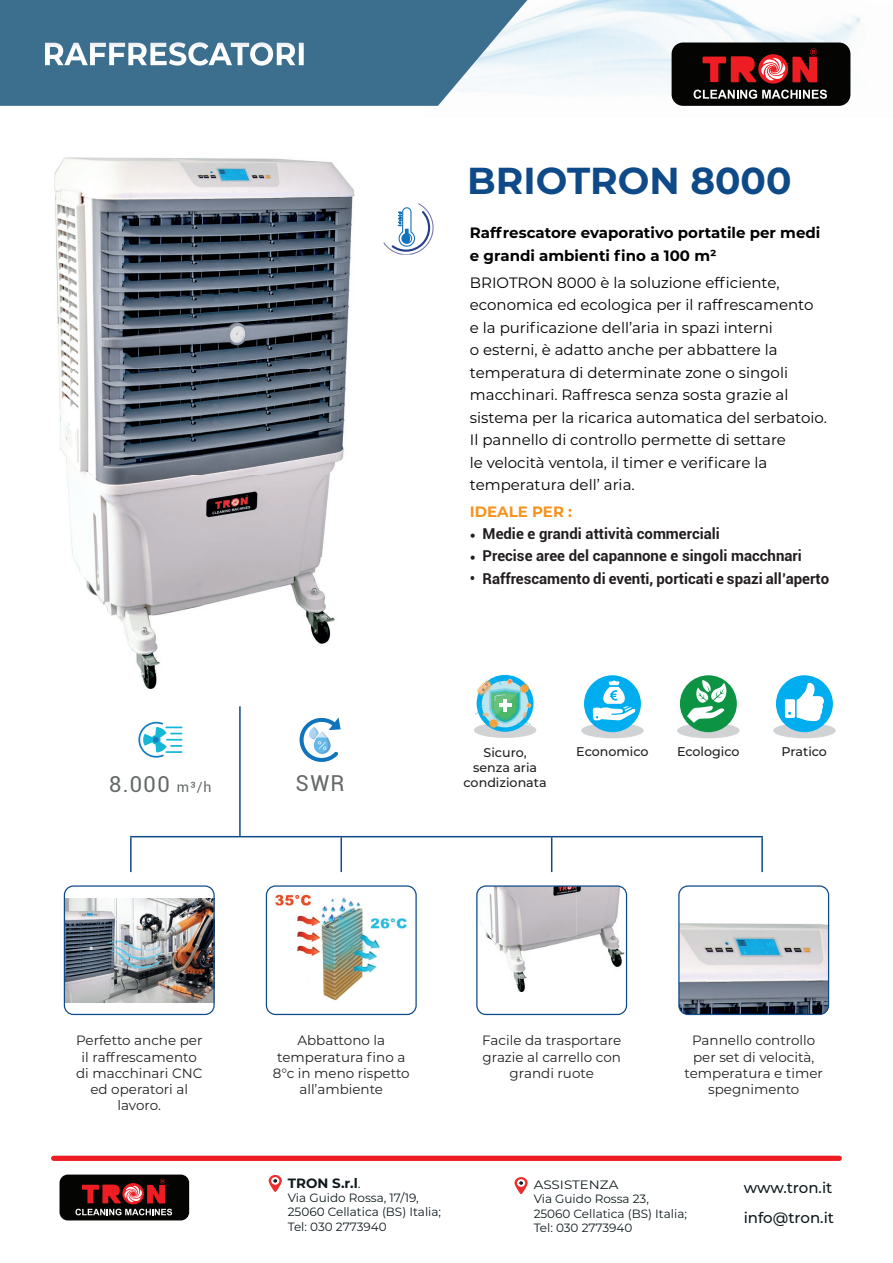
<style>
.page{position:relative;width:893px;height:1263px;background:#fff}
.page>*{position:absolute;margin:0;border:0;box-sizing:border-box;transform-origin:0 0}
.t1{font:700 37.5px "Montserrat";color:#0f4a88}
.t2{font:700 32.1px "Montserrat";color:#fff;scale:.93 1}
.t3{font:21.9px "Roboto";letter-spacing:.06em;color:#666969}
.t4{font:15px/22.5px "Montserrat";color:#000}
.t5{font:700 15px "Roboto";color:#231f20}
.t6{font:700 15px/22.5px "Montserrat";color:#000}
.t7{font:500 15px/30px "Montserrat";color:#0f1a1e}
.t8{font:700 15px "Montserrat";color:#f7931d}
.t9{font:13.5px/16.2px "Montserrat";color:#231f20;text-align:center}
.t10{font:700 13.5px "Montserrat";color:#0f1a1e}
.t11{font:500 12.6px/15.1px "Montserrat";color:#231f20;text-align:center}
.t12{font:12.15px "Montserrat";color:#0f1a1e;scale:1.11 1}
.t13{font:12px/14.4px "Montserrat";color:#0f1a1e}
.s1{font-size:14.1px}
.s2{font-family:"Minion Pro"}
.s3{font-weight:400}
</style>
<div class="page">
<svg style="left:269px;top:1175px;width:13px;height:17px"></svg>
<svg style="left:514px;top:1177px;width:14px;height:17px"></svg>
<div style="left:54px;top:1156px;width:785px;height:5px;background:#ee1d23"></div>
<div style="left:60px;top:1174px;width:129px;height:46px;background:#040503;border-radius:8px"></div>
<div style="left:122px;top:1183px;width:22px;height:21px;background:#ee1d23;border-radius:50%"></div>
<svg style="left:75px;top:1209px;width:97px;height:6px"></svg>
<svg style="left:82px;top:1179px;width:83px;height:24px"></svg>
<img style="left:66px;top:898px;width:147px;height:104px">
<div style="left:64px;top:885px;width:151px;height:130px;border:1px solid #0f4a88;border-radius:9px"></div>
<img style="left:271px;top:887px;width:141px;height:126px">
<div style="left:266px;top:885px;width:151px;height:130px;border:1px solid #0f4a88;border-radius:9px"></div>
<img style="left:478px;top:887px;width:147px;height:104px">
<div style="left:476px;top:885px;width:151px;height:130px;border:1px solid #0f4a88;border-radius:9px"></div>
<img style="left:680px;top:923px;width:149px;height:91px">
<div style="left:678px;top:885px;width:151px;height:130px;border:1px solid #0f4a88;border-radius:9px"></div>
<img style="left:54px;top:158px;width:300px;height:530px">
<hr style="left:130px;top:837px;width:2px;height:35px;background:#0f4a88">
<hr style="left:239px;top:706px;width:2px;height:130px;background:#0f4a88">
<hr style="left:130px;top:836px;width:633px;height:1px;background:#0f4a88">
<hr style="left:340px;top:837px;width:2px;height:35px;background:#0f4a88">
<hr style="left:761px;top:837px;width:2px;height:35px;background:#0f4a88">
<hr style="left:551px;top:837px;width:1px;height:35px;background:#0f4a88">
<svg style="left:383px;top:204px;width:51px;height:51px"></svg>
<svg style="left:138px;top:721px;width:44px;height:37px"></svg>
<svg style="left:299px;top:717px;width:42px;height:45px"></svg>
<div style="left:776px;top:675px;width:57px;height:57px;background:#00aeef;border-radius:50%"></div>
<svg style="left:773px;top:683px;width:63px;height:55px"></svg>
<svg style="left:680px;top:675px;width:57px;height:57px"></svg>
<svg style="left:677px;top:680px;width:63px;height:58px"></svg>
<div style="left:581px;top:723px;width:63px;height:15px;background:#d1d2d4;border-radius:50%"></div>
<div style="left:584px;top:675px;width:57px;height:57px;background:#00aeef;border-radius:50%"></div>
<svg style="left:593px;top:680px;width:42px;height:40px"></svg>
<div style="left:474px;top:722px;width:62px;height:16px;background:#d1d2d4;border-radius:50%"></div>
<div style="left:477px;top:675px;width:56px;height:57px;background:#00aeef;border-radius:50%"></div>
<svg style="left:475px;top:678px;width:56px;height:51px"></svg>
<img style="left:527px;top:0;width:334px;height:106px">
<svg style="left:0;top:0;width:527px;height:106px;background:#4d7c98"></svg>
<div style="left:45px;top:42px;width:259px;height:24px;background:#3c6f8e"></div>
<div style="left:672px;top:43px;width:178px;height:63px;background:#040503;border-radius:11px"></div>
<svg style="left:792px;top:48px;width:25px;height:34px"></svg>
<svg style="left:758px;top:54px;width:30px;height:30px"></svg>
<svg style="left:694px;top:90px;width:133px;height:9px"></svg>
<svg style="left:703px;top:56px;width:82px;height:26px"></svg>
<h2 class="t2" style="left:43px;top:31px;width:285px">RAFFRESCATORI</h2>
<h3 class="t3" style="left:109px;top:769px;width:104px">8.000 <span class="s1">m³/h</span></h3>
<h3 class="t3" style="left:296px;top:768px;width:50px">SWR</h3>
<h1 class="t1" style="left:467px;top:154px;width:326px">BRIOTRON 8000</h1>
<p class="t6" style="left:470px;top:221px;width:352px">Raffrescatore evaporativo portatile per medi e grandi ambienti fino a 100 m²</p>
<p class="t4" style="left:470px;top:270px;width:358px">BRIOTRON 8000 è la soluzione efficiente, economica ed ecologica per il raffrescamento<br>e la purificazione dell’aria in spazi interni<br>o esterni, è adatto anche per abbattere la temperatura di determinate zone o singoli macchinari. Raffresca senza sosta grazie al sistema per la ricarica automatica del serbatoio.<br>Il pannello di controllo permette di settare<br>le velocità ventola, il timer e verificare la temperatura dell’ aria.</p>
<p class="t8" style="left:470px;top:501px;width:104px">IDEALE PER :</p>
<p class="t5" style="left:470px;top:523px;width:251px"><span class="s2">•</span> Medie e grandi attività commerciali</p>
<p class="t5" style="left:470px;top:545px;width:333px"><span class="s2">•</span> Precise aree del capannone e singoli macchnari</p>
<p class="t5" style="left:470px;top:568px;width:361px">• Raffrescamento di eventi, porticati e spazi all’aperto</p>
<p class="t11" style="left:484px;top:744px;width:44px">Sicuro,</p>
<p class="t11" style="left:576px;top:744px;width:74px">Economico</p>
<p class="t11" style="left:677px;top:744px;width:64px">Ecologico</p>
<p class="t11" style="left:781px;top:744px;width:47px">Pratico</p>
<p class="t11" style="left:463px;top:760px;width:85px">senza aria condizionata</p>
<p class="t9" style="left:76px;top:1032px;width:128px">Perfetto anche per il raffrescamento di macchinari CNC ed operatori al lavoro.</p>
<p class="t9" style="left:273px;top:1032px;width:138px">Abbattono la temperatura fino a<br>8°c in meno rispetto all’ambiente</p>
<p class="t9" style="left:482px;top:1032px;width:140px">Facile da trasportare grazie al carrello con grandi ruote</p>
<p class="t9" style="left:685px;top:1032px;width:140px">Pannello controllo per set di velocità, temperatura e timer spegnimento</p>
<p class="t10" style="left:288px;top:1173px;width:74px">TRON S.r.l<span class="s3">.</span></p>
<p class="t13" style="left:288px;top:1190px;width:155px">Via Guido Rossa, 17/19,<br>25060 Cellatica (BS) Italia;<br>Tel: 030 2773940</p>
<p class="t12" style="left:534px;top:1176px;width:78px">ASSISTENZA</p>
<p class="t13" style="left:534px;top:1191px;width:155px">Via Guido Rossa 23,<br>25060 Cellatica (BS) Italia;<br>Tel: 030 2773940</p>
<p class="t7" style="left:744px;top:1172px;width:92px">www.tron.it info@tron.it</p>
</div>
